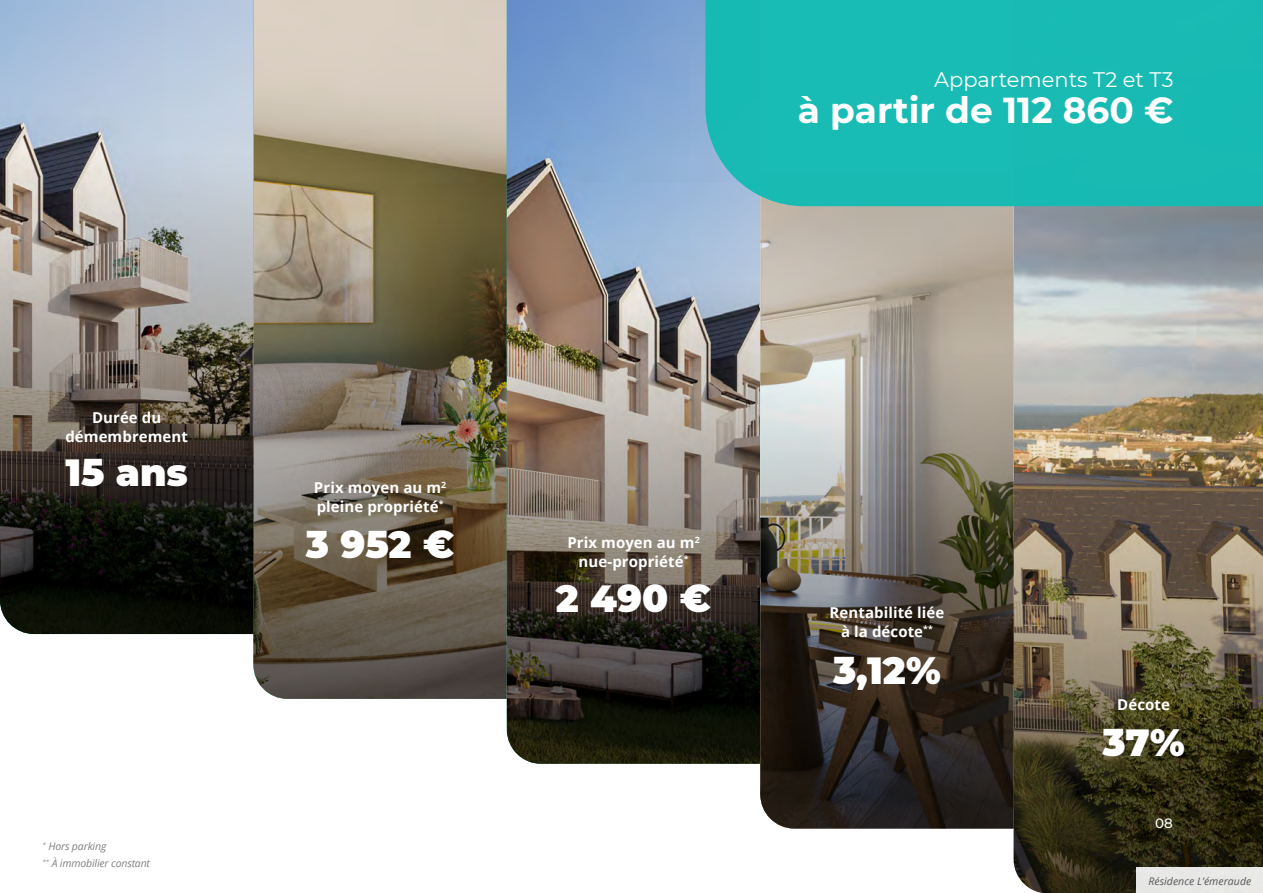
<style>
.page{position:relative;width:1263px;height:893px;background:#fff}
.page>*{position:absolute;margin:0;border:0;box-sizing:border-box;transform-origin:0 0}
.Titre1{font:900 37.8px "Montserrat";color:#fff}
.Titre1-2{font:700 36px "Montserrat";color:#fff}
.Titre1-3{font:21px "Montserrat";color:#fff}
.paragraphe_1{font:700 15px/18.9px "Open Sans";letter-spacing:.005em;color:#fff;text-align:center}
.t1{font:500 13.5px "Montserrat";color:#fff}
.paragraphe_1-2{font:italic 10.5px "Open Sans";letter-spacing:-.015em;color:#808285}
.paragraphe_1-3{font:italic 10.5px "Open Sans";letter-spacing:.005em;color:#57585a}
</style>
<div class="page">
<img style="left:1014px;top:206px;width:249px;height:171px">
<img style="left:1014px;top:377px;width:249px;height:516px">
<img style="left:253px;top:0;width:254px;height:182px">
<img style="left:253px;top:182px;width:254px;height:517px">
<svg style="left:0;top:117px;width:253px;height:517px;background:#64625e"></svg>
<img style="left:507px;top:0;width:253px;height:247px">
<img style="left:507px;top:247px;width:253px;height:517px">
<img style="left:760px;top:206px;width:254px;height:106px">
<img style="left:760px;top:312px;width:254px;height:516px">
<div style="left:705px;top:0;width:558px;height:206px;background:#18bab3"></div>
<div style="left:1136px;top:868px;width:127px;height:25px;background:#e8e8e6"></div>
<p class="paragraphe_1" style="left:65px;top:408px;width:124px">Durée du démembrement</p>
<p class="Titre1" style="left:65px;top:444px;width:124px">15 ans</p>
<p class="paragraphe_1-2" style="left:43px;top:839px;width:65px"><sup>*</sup> Hors parking</p>
<p class="paragraphe_1-2" style="left:43px;top:856px;width:109px"><sup>**</sup> À immobilier constant</p>
<p class="Titre1-3" style="left:934px;top:65px;width:241px">Appartements T2 et T3</p>
<p class="Titre1-2" style="left:798px;top:84px;width:377px">à partir de 112 860 €</p>
<p class="paragraphe_1" style="left:314px;top:478px;width:134px;text-align:left">Prix moyen au m<sup>2 </sup>pleine propriété<sup>*</sup></p>
<p class="Titre1" style="left:306px;top:516px;width:150px">3 952 €</p>
<p class="paragraphe_1" style="left:567px;top:533px;width:134px">Prix moyen au m<sup>2 </sup>nue-propriété<sup>*</sup></p>
<p class="Titre1" style="left:556px;top:570px;width:157px">2 490 €</p>
<p class="paragraphe_1" style="left:830px;top:603px;width:116px">Rentabilité liée</p>
<p class="paragraphe_1" style="left:841px;top:621px;width:93px">à la décote<sup>**</sup></p>
<p class="Titre1" style="left:833px;top:642px;width:109px">3,12%</p>
<p class="paragraphe_1" style="left:1117px;top:695px;width:54px">Décote</p>
<p class="Titre1" style="left:1102px;top:714px;width:84px">37%</p>
<p class="t1" style="left:1155px;top:814px;width:19px">08</p>
<p class="paragraphe_1-3" style="left:1148px;top:874px;width:104px">Résidence L’émeraude</p>
</div>
